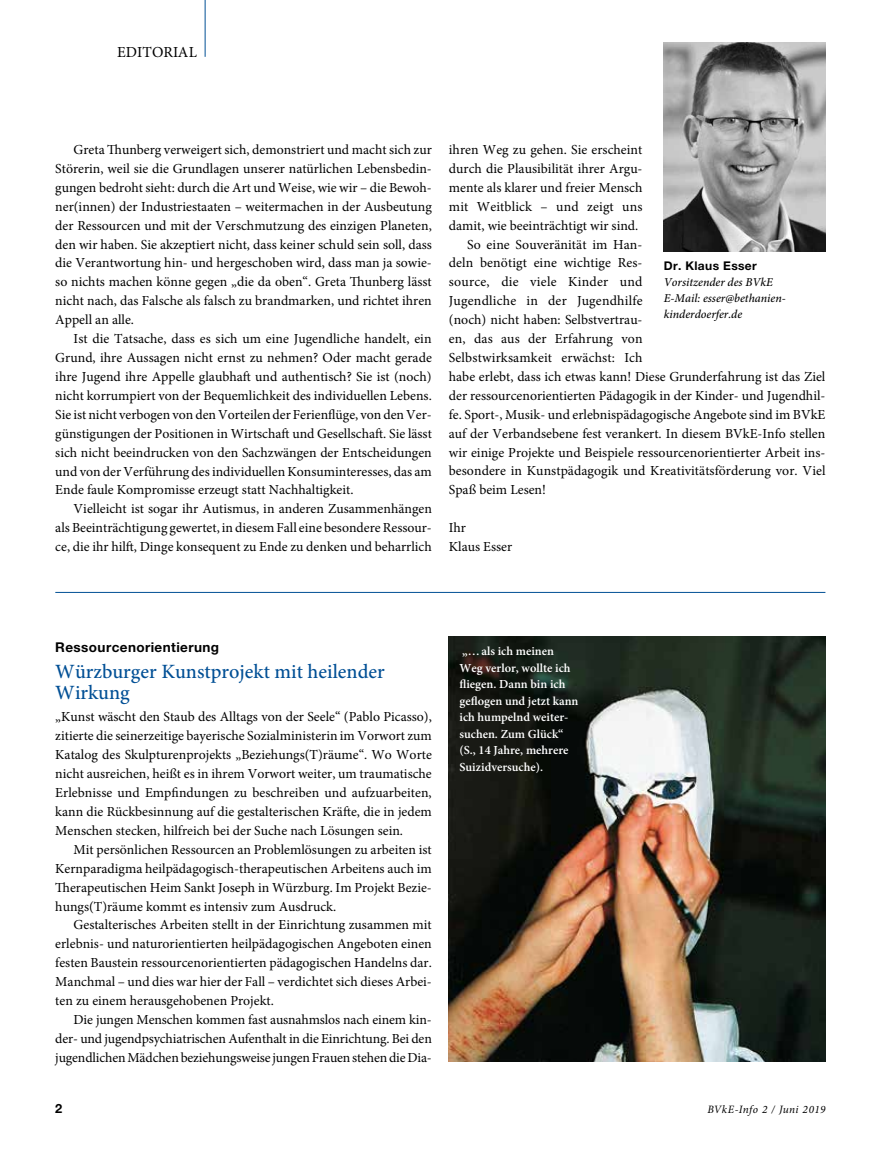
<style>
.page{position:relative;width:885px;height:1149px;background:#fff}
.page>*{position:absolute;margin:0;border:0;box-sizing:border-box;transform-origin:0 0}
.t1{font:500 20.25px/21.1px "Minion Pro";color:#004f95}
.t2{font:15.3px "Minion Pro";letter-spacing:.005em;color:#000}
.t3{font:13.8px/18.9px "Minion Pro";color:#000;text-align:justify}
.t4{font:13.8px "Minion Pro";letter-spacing:.02em;color:#000}
.t5{font:700 13.5px "Helvetica Neue LT Std";letter-spacing:.03em;color:#000}
.t6{font:700 12.75px "Helvetica Neue LT Std";color:#000}
.t7{font:600 12.3px/16.5px "Minion Pro";color:#fff}
.t8{font:italic 500 12px/15.8px "Minion Pro";color:#000}
.t9{font:700 12px "Helvetica Neue LT Std";letter-spacing:.03em;color:#000}
.t10{font:italic 11.25px "Minion Pro";letter-spacing:.035em;color:#000}
</style>
<div class="page">
<hr style="left:205px;top:0;width:1px;height:57px;background:#004f95">
<img style="left:663px;top:43px;width:162px;height:208px">
<hr style="left:55px;top:591px;width:770px;height:1px;background:#004f95">
<img style="left:449px;top:636px;width:376px;height:425px">
<p class="t2" style="left:117px;top:42px;width:81px">EDITORIAL</p>
<p class="t3" style="left:55px;top:140px;width:378px;text-indent:18px">Greta Thunberg verweigert sich, demonstriert und macht sich zur Störerin, weil sie die Grundlagen unserer natürlichen Lebensbedin&shy;gungen bedroht sieht: durch die Art und Weise, wie wir – die Bewoh&shy;ner(innen) der Industriestaaten – weitermachen in der Ausbeutung der Ressourcen und mit der Verschmutzung des einzigen Planeten, den wir haben. Sie akzeptiert nicht, dass keiner schuld sein soll, dass die Verantwortung hin- und hergeschoben wird, dass man ja sowie&shy;so nichts machen könne gegen „die da oben“. Greta Thunberg lässt nicht nach, das Falsche als falsch zu brandmarken, und richtet ihren Appell an alle.</p>
<p class="t3" style="left:55px;top:329px;width:378px;text-indent:18px">Ist die Tatsache, dass es sich um eine Jugendliche handelt, ein Grund, ihre Aussagen nicht ernst zu nehmen? Oder macht gerade ihre Jugend ihre Appelle glaubhaft und authentisch? Sie ist (noch) nicht korrumpiert von der Bequemlichkeit des individuellen Lebens.<br>Sie ist nicht verbogen von den Vorteilen der Ferienflüge, von den Ver&shy;günstigungen der Positionen in Wirtschaft und Gesellschaft. Sie lässt sich nicht beeindrucken von den Sachzwängen der Entscheidungen und von der Verführung des individuellen Konsuminteresses, das am Ende faule Kompromisse erzeugt statt Nachhaltigkeit.</p>
<p class="t3" style="left:55px;top:499px;width:378px;text-indent:18px">Vielleicht ist sogar ihr Autismus, in anderen Zusammenhängen als Beeinträchtigung gewertet, in diesem Fall eine besondere Ressour&shy;ce, die ihr hilft, Dinge konsequent zu Ende zu denken und beharrlich</p>
<p class="t3" style="left:449px;top:140px;width:195px">ihren Weg zu gehen. Sie erscheint</p>
<p class="t3" style="left:449px;top:159px;width:195px">durch die Plausibilität ihrer Argu-</p>
<p class="t3" style="left:449px;top:178px;width:195px">mente als klarer und freier Mensch</p>
<p class="t3" style="left:449px;top:197px;width:195px">mit Weitblick – und zeigt uns</p>
<p class="t3" style="left:449px;top:216px;width:191px">damit, wie beeinträchtigt wir sind.</p>
<p class="t3" style="left:467px;top:235px;width:177px">So eine Souveränität im Han-</p>
<p class="t3" style="left:449px;top:253px;width:195px">deln benötigt eine wichtige Res-</p>
<p class="t4" style="left:449px;top:272px;width:195px">source, die viele Kinder und</p>
<p class="t3" style="left:449px;top:291px;width:195px">Jugendliche in der Jugendhilfe</p>
<p class="t3" style="left:449px;top:310px;width:195px">(noch) nicht haben: Selbstvertrau-</p>
<p class="t3" style="left:449px;top:329px;width:195px">en, das aus der Erfahrung von</p>
<p class="t3" style="left:449px;top:348px;width:195px">Selbstwirksamkeit erwächst: Ich</p>
<p class="t3" style="left:449px;top:367px;width:378px">habe erlebt, dass ich etwas kann! Diese Grunderfahrung ist das Ziel</p>
<p class="t3" style="left:449px;top:386px;width:378px">der ressourcenorientierten Pädagogik in der Kinder- und Jugendhil-</p>
<p class="t3" style="left:449px;top:405px;width:378px">fe. Sport-, Musik- und erlebnispädagogische Angebote sind im BVkE</p>
<p class="t3" style="left:449px;top:424px;width:378px">auf der Verbandsebene fest verankert. In diesem BVkE-Info stellen</p>
<p class="t3" style="left:449px;top:442px;width:378px">wir einige Projekte und Beispiele ressourcenorientierter Arbeit ins-</p>
<p class="t3" style="left:449px;top:461px;width:378px">besondere in Kunstpädagogik und Kreativitätsförderung vor. Viel</p>
<p class="t3" style="left:449px;top:480px;width:99px">Spaß beim Lesen!</p>
<p class="t3" style="left:449px;top:518px;width:65px">Ihr<br>Klaus Esser</p>
<p class="t9" style="left:663px;top:258px;width:95px">Dr. Klaus Esser</p>
<p class="t8" style="left:663px;top:274px;width:123px">Vorsitzender des BVkE<br>E-Mail: esser@bethanien&shy;kinderdoerfer.de</p>
<p class="t5" style="left:55px;top:639px;width:165px">Ressourcenorientierung</p>
<h1 class="t1" style="left:55px;top:660px;width:331px">Würzburger Kunstprojekt mit heilender<br>Wirkung</h1>
<p class="t3" style="left:55px;top:707px;width:378px">„Kunst wäscht den Staub des Alltags von der Seele“ (Pablo Picasso), zitierte die seinerzeitige bayerische Sozialministerin im Vorwort zum Katalog des Skulpturenprojekts „Beziehungs(T)räume“. Wo Worte nicht ausreichen, heißt es in ihrem Vorwort weiter, um traumatische Erlebnisse und Empfindungen zu beschreiben und aufzuarbeiten, kann die Rückbesinnung auf die gestalterischen Kräfte, die in jedem Menschen stecken, hilfreich bei der Suche nach Lösungen sein.</p>
<p class="t3" style="left:55px;top:839px;width:378px;text-indent:18px">Mit persönlichen Ressourcen an Problemlösungen zu arbeiten ist Kernparadigma heilpädagogisch-therapeutischen Arbeitens auch im Therapeutischen Heim Sankt Joseph in Würzburg. Im Projekt Bezie&shy;hungs(T)räume kommt es intensiv zum Ausdruck.</p>
<p class="t3" style="left:55px;top:915px;width:378px;text-indent:18px">Gestalterisches Arbeiten stellt in der Einrichtung zusammen mit erlebnis- und naturorientierten heilpädagogischen Angeboten einen festen Baustein ressourcenorientierten pädagogischen Handelns dar.<br>Manchmal – und dies war hier der Fall – verdichtet sich dieses Arbei&shy;ten zu einem herausgehobenen Projekt.</p>
<p class="t3" style="left:55px;top:1009px;width:378px;text-indent:18px">Die jungen Menschen kommen fast ausnahmslos nach einem kin&shy;der- und jugendpsychiatrischen Aufenthalt in die Einrichtung. Bei den jugendlichen Mädchen beziehungsweise jungen Frauen stehen die Dia-</p>
<p class="t7" style="left:459px;top:642px;width:120px">„…als ich meinen<br>Weg verlor, wollte ich fliegen. Dann bin ich geflogen und jetzt kann ich humpelnd weiter&shy;suchen. Zum Glück“ (S., 14 Jahre, mehrere<br>Suizidversuche).</p>
<p class="t6" style="left:55px;top:1100px;width:9px">2</p>
<p class="t10" style="left:707px;top:1101px;width:119px">BVkE-Info 2 / Juni 2019</p>
</div>
